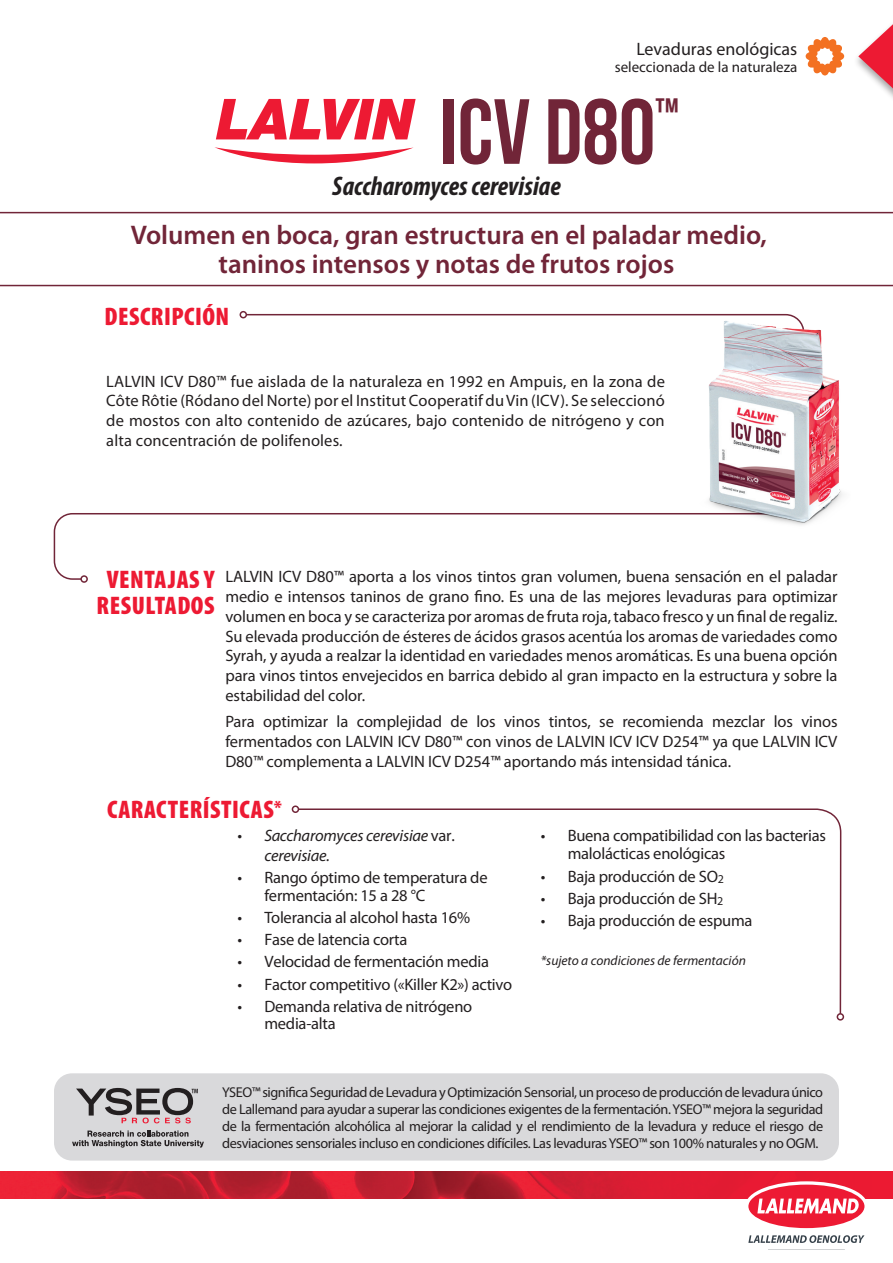
<style>
.page{position:relative;width:893px;height:1263px;background:#fff}
.page>*{position:absolute;margin:0;border:0;box-sizing:border-box;transform-origin:0 0}
.t1{font:92.25px "Bebas Neue";color:#712538}
.t2{font:39.6px "Bebas Neue";color:#712538}
.t3{font:600 27px/28.5px "Myriad Pro";color:#712538;text-align:center}
.t4{font:italic 700 condensed 27px "Myriad Pro";color:#231f20}
.t5{font:900 condensed 25.5px/25.5px "Myriad Pro";letter-spacing:.02em;color:#ed1a33;text-align:center}
.t6{font:18px "Myriad Pro";color:#231f20}
.t7{font:16.5px/19.8px "Myriad Pro";letter-spacing:-.015em;color:#231f20;text-align:justify}
.t8{font:italic 16.5px/19.8px "Myriad Pro";letter-spacing:-.015em;color:#231f20}
.t9{font:15px "Myriad Pro";color:#231f20}
.t10{font:14.25px/17.1px "Myriad Pro";letter-spacing:-.03em;color:#231f20;text-align:justify}
.t11{font:italic 13.5px "Myriad Pro";color:#231f20}
.s1{font-style:normal}
.s2{font-style:italic}
</style>
<div class="page">
<svg style="left:858px;top:24px;width:35px;height:73px"></svg>
<svg style="left:806px;top:37px;width:38px;height:38px"></svg>
<div style="left:54px;top:1073px;width:785px;height:87px;background:#d9d9db;border-radius:18px"></div>
<svg style="left:76px;top:1088px;width:122px;height:35px"></svg>
<svg style="left:72px;top:1130px;width:132px;height:17px"></svg>
<img style="left:0;top:1171px;width:893px;height:27px">
<svg style="left:745px;top:1181px;width:123px;height:62px"></svg>
<svg style="left:215px;top:147px;width:198px;height:16px"></svg>
<svg style="left:216px;top:99px;width:200px;height:40px"></svg>
<svg style="left:0;top:212px;width:893px;height:74px"></svg>
<svg style="left:53px;top:313px;width:739px;height:267px"></svg>
<div style="left:80px;top:575px;width:8px;height:8px;border:2px solid #712538;border-radius:50%"></div>
<div style="left:240px;top:311px;width:7px;height:7px;border:2px solid #712538;border-radius:50%"></div>
<img style="left:700px;top:315px;width:143px;height:215px">
<svg style="left:297px;top:808px;width:545px;height:207px"></svg>
<div style="left:292px;top:805px;width:7px;height:8px;border:2px solid #712538;border-radius:50%"></div>
<div style="left:837px;top:1013px;width:7px;height:7px;border:2px solid #712538;border-radius:50%"></div>
<p class="t6" style="left:636px;top:38px;width:163px">Levaduras enológicas</p>
<p class="t9" style="left:615px;top:57px;width:184px">seleccionada de la naturaleza</p>
<h1 class="t1" style="left:440px;top:81px;width:217px">ICV D80</h1>
<h2 class="t2" style="left:655px;top:91px;width:25px">™</h2>
<h3 class="t4" style="left:332px;top:169px;width:230px">Saccharomyces cerevisiae</h3>
<h3 class="t3" style="left:131px;top:220px;width:637px">Volumen en boca, gran estructura en el paladar medio, taninos intensos y notas de frutos rojos</h3>
<h3 class="t5" style="left:105px;top:303px;width:126px">DESCRIPCIÓN</h3>
<p class="t7" style="left:106px;top:371px;width:560px">LALVIN ICV D80™ fue aislada de la naturaleza en 1992 en Ampuis, en la zona de Côte Rôtie (Ródano del Norte) por el Institut Cooperatif du Vin (ICV). Se seleccionó de mostos con alto contenido de azúcares, bajo contenido de nitrógeno y con alta concentración de polifenoles.</p>
<h3 class="t5" style="left:97px;top:566px;width:119px">VENTAJAS Y<br>RESULTADOS</h3>
<p class="t7" style="left:225px;top:566px;width:614px">LALVIN ICV D80™ aporta a los vinos tintos gran volumen, buena sensación en el paladar medio e intensos taninos de grano fino. Es una de las mejores levaduras para optimizar volumen en boca y se caracteriza por aromas de fruta roja, tabaco fresco y un final de regaliz.<br>Su elevada producción de ésteres de ácidos grasos acentúa los aromas de variedades como Syrah, y ayuda a realzar la identidad en variedades menos aromáticas. Es una buena opción para vinos tintos envejecidos en barrica debido al gran impacto en la estructura y sobre la estabilidad del color.</p>
<p class="t7" style="left:225px;top:711px;width:614px">Para optimizar la complejidad de los vinos tintos, se recomienda mezclar los vinos fermentados con LALVIN ICV D80™ con vinos de LALVIN ICV ICV D254™ ya que LALVIN ICV D80™ complementa a LALVIN ICV D254™ aportando más intensidad tánica.</p>
<h3 class="t5" style="left:107px;top:796px;width:176px">CARACTERÍSTICAS<sup>*</sup></h3>
<p class="t8" style="left:264px;top:825px;width:192px;text-indent:-27px">• Saccharomyces cerevisiae <span class="s1">var. </span>cerevisiae.</p>
<p class="t7" style="left:264px;top:869px;width:225px;line-height:17.2px;text-indent:-27px"><span class="s2">•</span> Rango óptimo de temperatura de fermentación: 15 a 28 °C</p>
<p class="t7" style="left:237px;top:907px;width:234px"><span class="s2">•</span> Tolerancia al alcohol hasta 16%</p>
<p class="t7" style="left:237px;top:929px;width:171px"><span class="s2">•</span> Fase de latencia corta</p>
<p class="t7" style="left:237px;top:952px;width:253px"><span class="s2">•</span> Velocidad de fermentación media</p>
<p class="t7" style="left:237px;top:974px;width:276px"><span class="s2">•</span> Factor competitivo («Killer K2») activo</p>
<p class="t7" style="left:264px;top:997px;width:209px;line-height:17.2px;text-indent:-27px"><span class="s2">•</span> Demanda relativa de nitrógeno media-alta</p>
<p class="t7" style="left:568px;top:826px;width:260px;line-height:18px;text-indent:-27px">• Buena compatibilidad con las bacterias malolácticas enológicas</p>
<p class="t7" style="left:541px;top:866px;width:185px">• Baja producción de SO<sub>2</sub></p>
<p class="t7" style="left:541px;top:888px;width:184px">• Baja producción de SH<sub>2</sub></p>
<p class="t7" style="left:541px;top:910px;width:213px">• Baja producción de espuma</p>
<p class="t11" style="left:541px;top:952px;width:207px">*sujeto a condiciones de fermentación</p>
<p class="t10" style="left:222px;top:1083px;width:602px">YSEO™ significa Seguridad de Levadura y Optimización Sensorial, un proceso de producción de levadura único de Lallemand para ayudar a superar las condiciones exigentes de la fermentación. YSEO™ mejora la seguridad de la fermentación alcohólica al mejorar la calidad y el rendimiento de la levadura y reduce el riesgo de desviaciones sensoriales incluso en condiciones difíciles. Las levaduras YSEO™ son 100% naturales y no OGM.</p>
</div>
